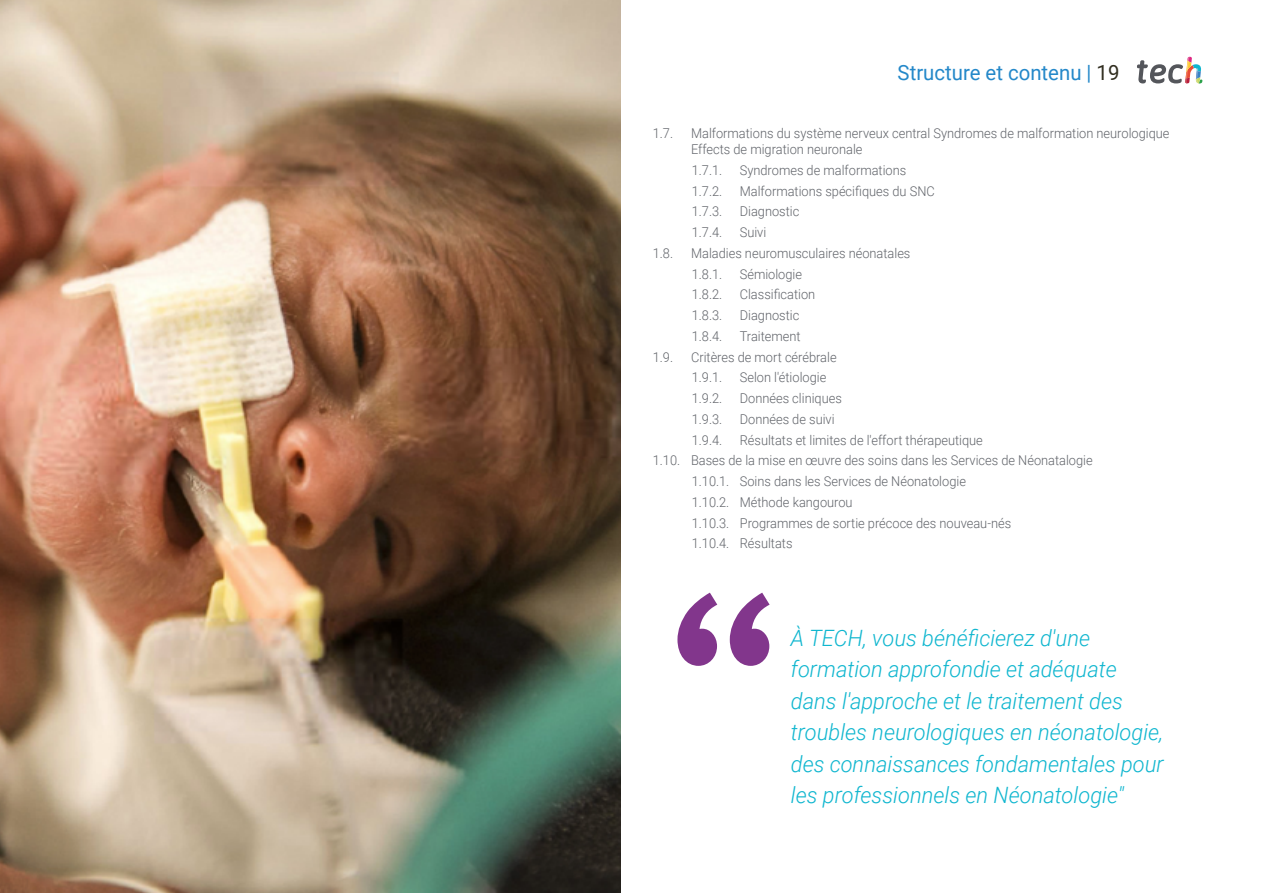
<style>
.page{position:relative;width:1263px;height:893px;background:#fff}
.page>*{position:absolute;margin:0;border:0;box-sizing:border-box;transform-origin:0 0}
.t1{font:italic 300 22.5px/31.5px "Roboto";color:#0fb6cf}
.t2{font:21px "Roboto";color:#2488c9}
.t3{font:300 13.5px/20.7px "Roboto";color:#61646a;scale:.95 1}
.s1{color:#312e20}
</style>
<div class="page">
<img style="left:0;top:0;width:621px;height:893px">
<svg style="left:1137px;top:57px;width:65px;height:27px"></svg>
<svg style="left:677px;top:593px;width:93px;height:73px"></svg>
<h2 class="t2" style="left:898px;top:57px;width:223px">Structure et contenu | <span class="s1">19</span></h2>
<p class="t3" style="left:653px;top:122px;width:23px">1.7.</p>
<p class="t3" style="left:691px;top:124px;width:505px;line-height:16.5px">Malformations du système nerveux central Syndromes de malformation neurologique<br>Effects de migration neuronale</p>
<p class="t3" style="left:692px;top:159px;width:34px">1.7.1.</p>
<p class="t3" style="left:740px;top:159px;width:177px">Syndromes de malformations</p>
<p class="t3" style="left:692px;top:180px;width:34px">1.7.2.</p>
<p class="t3" style="left:740px;top:180px;width:207px">Malformations spécifiques du SNC</p>
<p class="t3" style="left:692px;top:201px;width:34px">1.7.3.</p>
<p class="t3" style="left:740px;top:201px;width:64px">Diagnostic</p>
<p class="t3" style="left:692px;top:222px;width:34px">1.7.4.</p>
<p class="t3" style="left:740px;top:222px;width:29px">Suivi</p>
<p class="t3" style="left:653px;top:242px;width:23px">1.8.</p>
<p class="t3" style="left:691px;top:242px;width:232px">Maladies neuromusculaires néonatales<br>1.8.1.</p>
<p class="t3" style="left:740px;top:263px;width:67px">Sémiologie</p>
<p class="t3" style="left:692px;top:284px;width:34px">1.8.2.</p>
<p class="t3" style="left:740px;top:284px;width:81px">Classification</p>
<p class="t3" style="left:692px;top:305px;width:34px">1.8.3.</p>
<p class="t3" style="left:740px;top:305px;width:64px">Diagnostic</p>
<p class="t3" style="left:692px;top:325px;width:34px">1.8.4.</p>
<p class="t3" style="left:740px;top:325px;width:66px">Traitement</p>
<p class="t3" style="left:653px;top:346px;width:23px">1.9.</p>
<p class="t3" style="left:691px;top:346px;width:155px">Critères de mort cérébrale<br>1.9.1.</p>
<p class="t3" style="left:740px;top:367px;width:93px">Selon l'étiologie</p>
<p class="t3" style="left:692px;top:388px;width:34px">1.9.2.</p>
<p class="t3" style="left:740px;top:388px;width:109px">Données cliniques</p>
<p class="t3" style="left:692px;top:408px;width:34px">1.9.3.</p>
<p class="t3" style="left:740px;top:408px;width:101px">Données de suivi</p>
<p class="t3" style="left:692px;top:429px;width:34px">1.9.4.</p>
<p class="t3" style="left:740px;top:429px;width:257px">Résultats et limites de l'effort thérapeutique</p>
<p class="t3" style="left:653px;top:450px;width:465px">1.10. Bases de la mise en œuvre des soins dans les Services de Néonatalogie</p>
<p class="t3" style="left:692px;top:471px;width:290px">1.10.1. Soins dans les Services de Néonatologie</p>
<p class="t3" style="left:692px;top:491px;width:171px">1.10.2. Méthode kangourou</p>
<p class="t3" style="left:692px;top:512px;width:338px">1.10.3. Programmes de sortie précoce des nouveau-nés</p>
<p class="t3" style="left:692px;top:533px;width:108px">1.10.4. Résultats</p>
<h1 class="t1" style="left:791px;top:621px;width:374px">À TECH, vous bénéficierez d'une formation approfondie et adéquate dans l'approche et le traitement des troubles neurologiques en néonatologie, des connaissances fondamentales pour les professionnels en Néonatologie"</h1>
</div>
